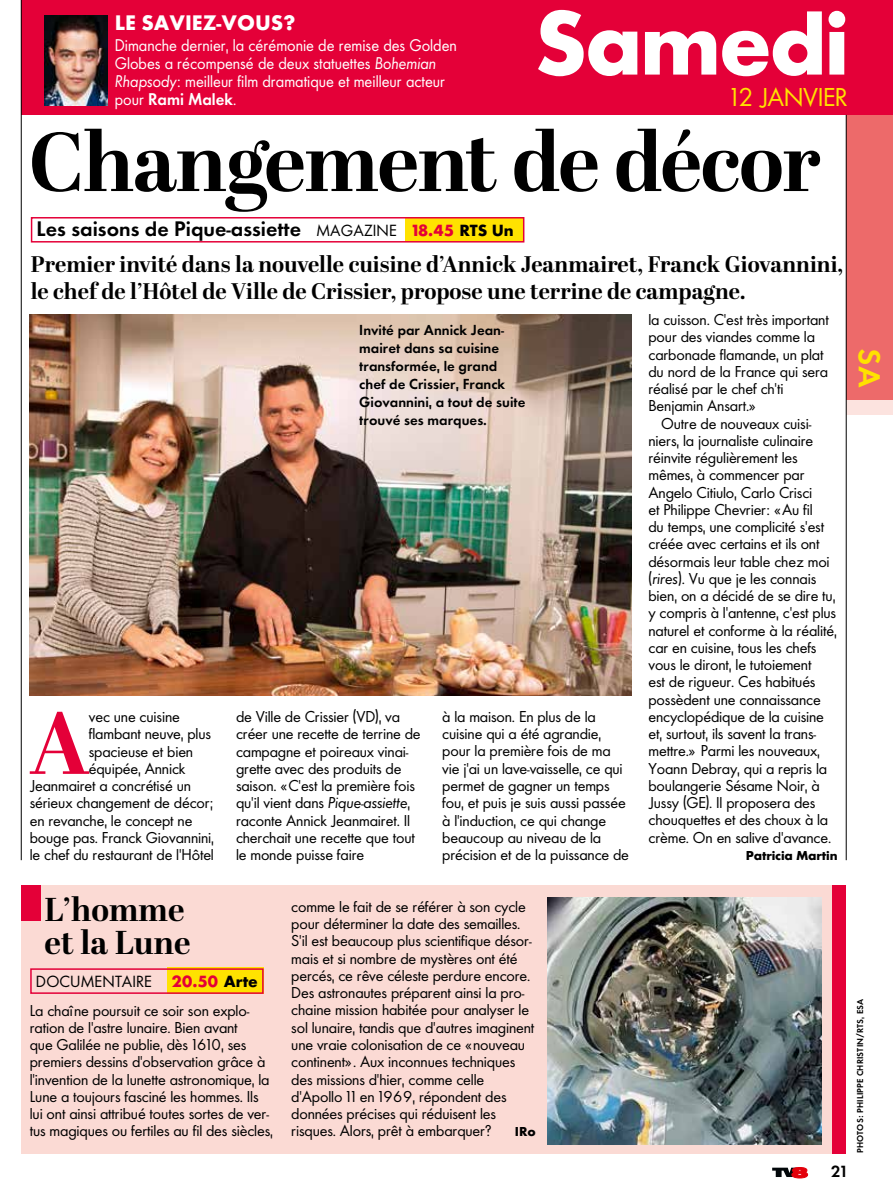
<style>
.page{position:relative;width:893px;height:1200px;background:#fff}
.page>*{position:absolute;margin:0;border:0;box-sizing:border-box;transform-origin:0 0}
.t1{font:700 88.5px "Abril Display";color:#e40038}
.t2{font:84.15px "Canal Bold Romain";letter-spacing:-.03em;color:#fff}
.t3{font:700 82.95px "Abril Display";letter-spacing:-.015em;color:#000}
.t4{font:700 33px/33px "Abril Display";color:#000}
.t5{font:28.35px "Canal Demi Romain";color:#ffe200}
.t6{font:24px "Canal Light Romain";letter-spacing:-.02em;color:#ffe200}
.t7{font:700 22.5px/27px "Abril Display";color:#000}
.t8{font:19.5px "Canal Demi Romain";color:#000}
.t9{font:19.5px "Canal Bold Romain";color:#fff}
.t10{font:15.75px/18px "Canal Light Romain";color:#fff;scale:.94 1}
.t11{font:15.75px "Canal Demi Romain";color:#fff;scale:.94 1}
.t12{font:15px "Canal Light Romain";letter-spacing:.01em;color:#000}
.t13{font:15px "Canal Bold Romain";color:#e40038}
.t14{font:15px "Canal Demi Romain";color:#000}
.t15{font:14.7px/17.2px "Canal Light Romain";letter-spacing:-.01em;color:#000}
.t16{font:13.5px/18px "Canal Demi Romain";color:#000}
.t17{font:12px "Canal Bold Romain";letter-spacing:-.01em;color:#000}
.t18{font:7.95px "Canal Demi Romain";letter-spacing:.02em;color:#000}
.s1{font-family:"Canal Light Italique"}
.s2{font-family:"Canal Light Romain"}
.s3{font-family:"Canal Light Romain";font-size:15px}
.s4{font-family:"Canal Bold Romain";font-size:15px;color:#e40038}
.s5{font-family:"Canal Bold Romain";font-size:15px}
.s6{color:#000}
</style>
<div class="page">
<div style="left:846px;top:0;width:47px;height:400px;background:#ed6a6a"></div>
<div style="left:21px;top:0;width:872px;height:115px;background:#e40038"></div>
<div style="left:405px;top:218px;width:118px;height:24px;background:#ffe200"></div>
<img style="left:30px;top:315px;width:601px;height:380px">
<div style="left:846px;top:400px;width:47px;height:15px;background:#fce3df"></div>
<hr style="left:21px;top:0;width:1px;height:860px;background:#000">
<div style="left:31px;top:217px;width:493px;height:25px;border:2px solid #e40038"></div>
<hr style="left:846px;top:115px;width:1px;height:745px;background:#000">
<img style="left:45px;top:15px;width:63px;height:90px">
<div style="left:21px;top:884px;width:825px;height:268px;background:#fbdad4"></div>
<img style="left:547px;top:897px;width:274px;height:247px">
<div style="left:832px;top:884px;width:14px;height:268px;background:#e40038"></div>
<div style="left:167px;top:967px;width:97px;height:26px;background:#ffe200"></div>
<div style="left:21px;top:884px;width:20px;height:35px;background:#e40038"></div>
<div style="left:30px;top:968px;width:234px;height:25px;border:2px solid #e40038"></div>
<svg style="left:772px;top:1167px;width:36px;height:10px"></svg>
<h2 class="t2" style="left:534px;top:-14px;width:317px">Samedi</h2>
<h3 class="t6" style="left:731px;top:81px;width:118px">12 JANVIER</h3>
<h3 class="t9" style="left:115px;top:9px;width:182px">LE SAVIEZ-VOUS?</h3>
<p class="t10" style="left:115px;top:36px;width:365px">Dimanche dernier, la cérémonie de remise des Golden<br>Globes a récompensé de deux statuettes <span class="s1">Bohemian<br>Rhapsody</span>: meilleur film dramatique et meilleur acteur</p>
<p class="t11" style="left:115px;top:89px;width:131px"><span class="s2">pour</span> Rami Malek<span class="s2">.</span></p>
<h3 class="t3" style="left:29px;top:104px;width:793px">Changement de décor</h3>
<h3 class="t8" style="left:37px;top:215px;width:479px">Les saisons de Pique-assiette <span class="s3">MAGAZINE</span> <span class="s4">18.45</span> <span class="s5">RTS Un</span></h3>
<h3 class="t7" style="left:31px;top:252px;width:814px">Premier invité dans la nouvelle cuisine d’Annick Jeanmairet, Franck Giovannini, le chef de l’Hôtel de Ville de Crissier, propose une terrine de campagne.</h3>
<h1 class="t1" style="left:29px;top:681px;width:62px">A</h1>
<p class="t15" style="left:89px;top:707px;width:93px">vec une cuisine</p>
<p class="t15" style="left:89px;top:725px;width:124px">flambant neuve, plus</p>
<p class="t15" style="left:89px;top:742px;width:106px">spacieuse et bien</p>
<p class="t15" style="left:89px;top:759px;width:98px">équipée, Annick</p>
<p class="t15" style="left:30px;top:776px;width:163px">Jeanmairet a concrétisé un</p>
<p class="t15" style="left:30px;top:794px;width:184px">sérieux changement de décor;</p>
<p class="t15" style="left:30px;top:811px;width:164px">en revanche, le concept ne</p>
<p class="t15" style="left:30px;top:828px;width:186px">bouge pas. Franck Giovannini,</p>
<p class="t15" style="left:30px;top:845px;width:186px">le chef du restaurant de l’Hôtel</p>
<p class="t16" style="left:359px;top:321px;width:168px">Invité par Annick Jean&shy;mairet dans sa cuisine transformée, le grand chef de Crissier, Franck<br>Giovannini, a tout de suite trouvé ses marques.</p>
<p class="t15" style="left:236px;top:707px;width:186px">de Ville de Crissier (VD), va créer une recette de terrine de campagne et poireaux vinai&shy;grette avec des produits de saison. «C’est la première fois qu’il vient dans <span class="s1">Pique-assiette</span>, raconte Annick Jeanmairet. Il cherchait une recette que tout le monde puisse faire</p>
<p class="t15" style="left:442px;top:707px;width:188px">à la maison. En plus de la cuisine qui a été agrandie, pour la première fois de ma vie j’ai un lave-vaisselle, ce qui permet de gagner un temps fou, et puis je suis aussi passée à l’induction, ce qui change beaucoup au niveau de la précision et de la puissance de</p>
<p class="t15" style="left:648px;top:311px;width:182px">la cuisson. C’est très important pour des viandes comme la carbonade flamande, un plat du nord de la France qui sera réalisé par le chef ch’ti<br>Benjamin Ansart.»</p>
<p class="t15" style="left:648px;top:414px;width:190px;text-indent:13px">Outre de nouveaux cuisi&shy;niers, la journaliste culinaire réinvite régulièrement les mêmes, à commencer par<br>Angelo Citiulo, Carlo Crisci<br>et Philippe Chevrier: «Au fil<br>du temps, une complicité s’est créée avec certains et ils ont désormais leur table chez moi <span class="s1">(rires)</span>. Vu que je les connais bien, on a décidé de se dire tu, y compris à l’antenne, c’est plus naturel et conforme à la réalité, car en cuisine, tous les chefs vous le diront, le tutoiement<br>est de rigueur. Ces habitués possèdent une connaissance encyclopédique de la cuisine et, surtout, ils savent la trans&shy;mettre.» Parmi les nouveaux,<br>Yoann Debray, qui a repris la boulangerie Sésame Noir, à<br>Jussy (GE). Il proposera des chouquettes et des choux à la crème. On en salive d’avance.</p>
<p class="t17" style="left:746px;top:847px;width:93px">Patricia Martin</p>
<h3 class="t5" style="left:889px;top:347px;width:41px;rotate:90deg">SA</h3>
<h3 class="t4" style="left:45px;top:894px;width:147px">L’homme et la Lune</h3>
<p class="t12" style="left:36px;top:971px;width:117px">DOCUMENTAIRE</p>
<p class="t13" style="left:171px;top:970px;width:88px">20.50 <span class="s6">Arte</span></p>
<p class="t15" style="left:30px;top:1001px;width:245px">La chaîne poursuit ce soir son explo&shy;ration de l’astre lunaire. Bien avant<br>que Galilée ne publie, dès 1610, ses premiers dessins d’observation grâce à l’invention de la lunette astronomique, la Lune a toujours fasciné les hommes. Ils lui ont ainsi attribué toutes sortes de ver&shy;tus magiques ou fertiles au fil des siècles,</p>
<p class="t15" style="left:291px;top:897px;width:245px">comme le fait de se référer à son cycle pour déterminer la date des semailles.<br>S’il est beaucoup plus scientifique désor&shy;mais et si nombre de mystères ont été percés, ce rêve céleste perdure encore.<br>Des astronautes préparent ainsi la pro&shy;chaine mission habitée pour analyser le sol lunaire, tandis que d’autres imaginent une vraie colonisation de ce «nouveau continent». Aux inconnues techniques des missions d’hier, comme celle d’Apollo 11 en 1969, répondent des données précises qui réduisent les risques. Alors, prêt à embarquer?</p>
<p class="t17" style="left:515px;top:1123px;width:22px">IRo</p>
<p class="t14" style="left:830px;top:1161px;width:17px">21</p>
<p class="t18" style="left:855px;top:1152px;width:156px;rotate:-90deg">PHOTOS: PHILIPPE CHRISTIN/RTS, ESA</p>
</div>
